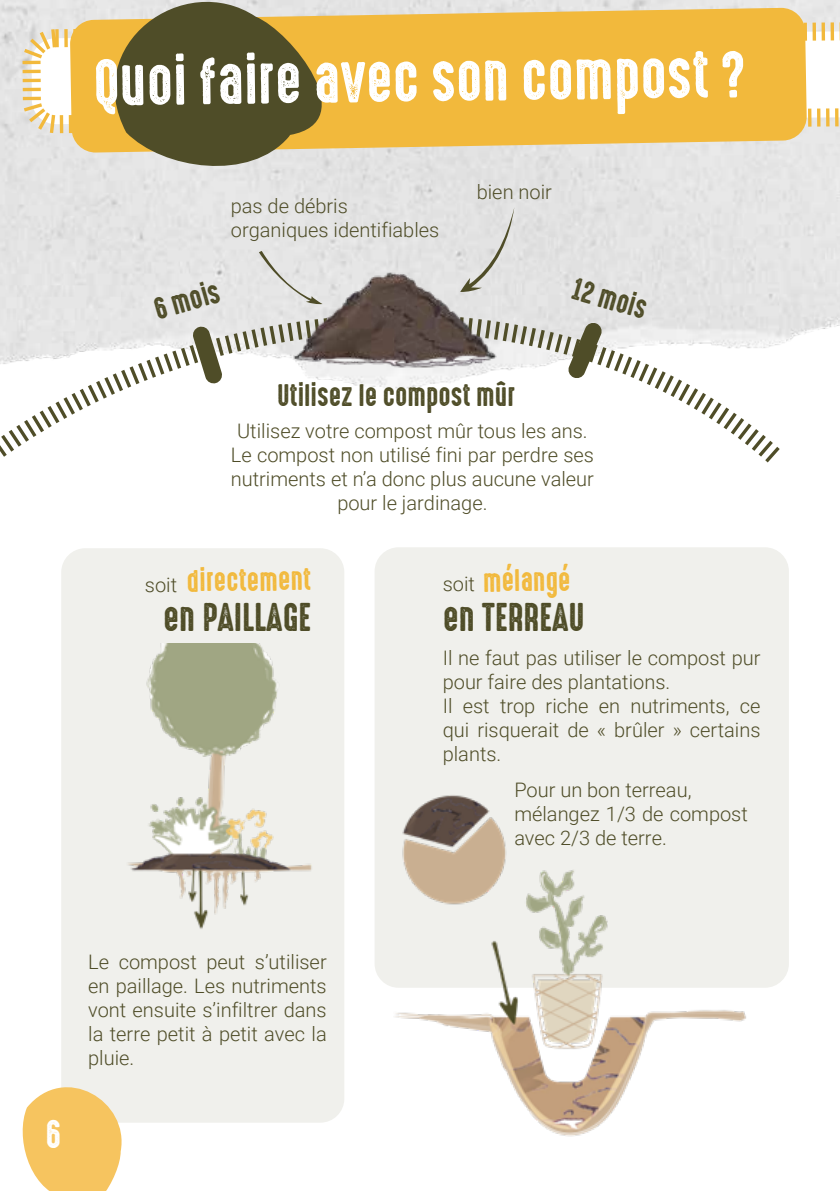
<style>
.page{position:relative;width:840px;height:1191px;background:#fff}
.page>*{position:absolute;margin:0;border:0;box-sizing:border-box;transform-origin:0 0}
.t1{font:60px "High Voltage Rough";color:#fff}
.t2{font:36px "High Voltage Rough";color:#4f4d28}
.t3{font:36px "High Voltage Rough";color:#fff}
.t4{font:28px "High Voltage Rough";color:#4f4d28}
.t5{font:28px "High Voltage Rough";color:#f2b93c}
.t6{font:300 20px/24px "Roboto";color:#4f4d28}
</style>
<div class="page">
<svg style="left:19px;top:12px;width:820px;height:125px"></svg>
<svg style="left:70px;top:8px;width:736px;height:145px;background:#f0bc4b"></svg>
<svg style="left:80px;top:0;width:283px;height:182px;background:#9d8c57"></svg>
<svg style="left:22px;top:1061px;width:108px;height:130px"></svg>
<svg style="left:0;top:311px;width:782px;height:152px"></svg>
<img style="left:281px;top:260px;width:224px;height:124px">
<svg style="left:192px;top:326px;width:31px;height:58px"></svg>
<svg style="left:567px;top:322px;width:35px;height:57px"></svg>
<svg style="left:460px;top:207px;width:54px;height:85px;background:#d7d7d4"></svg>
<svg style="left:259px;top:251px;width:63px;height:53px;background:#dcdbd9"></svg>
<img style="left:81px;top:643px;width:264px;height:309px">
<img style="left:374px;top:854px;width:378px;height:283px">
<img style="left:374px;top:757px;width:141px;height:194px">
<h1 class="t1" style="left:92px;top:38px;width:654px;rotate:-1deg">Quoi faire avec son compost ?</h1>
<p class="t6" style="left:231px;top:193px;width:210px">pas de débris organiques identifiables</p>
<p class="t6" style="left:476px;top:179px;width:77px">bien noir</p>
<h3 class="t4" style="left:149px;top:289px;width:68px;rotate:-16deg">6 mois</h3>
<h3 class="t4" style="left:578px;top:267px;width:78px;rotate:16deg">12 mois</h3>
<h3 class="t4" style="left:277px;top:374px;width:239px">Utilisez le compost mûr</h3>
<p class="t6" style="left:231px;top:418px;width:364px;text-align:center">Utilisez votre compost mûr tous les ans.<br>Le compost non utilisé fini par perdre ses nutriments et n’a donc plus aucune valeur pour le jardinage.</p>
<p class="t6" style="left:145px;top:572px;width:34px">soit</p>
<h3 class="t5" style="left:186px;top:560px;width:126px;rotate:-1deg">directement</h3>
<p class="t6" style="left:442px;top:571px;width:34px">soit</p>
<h3 class="t5" style="left:482px;top:560px;width:89px;rotate:-1deg">mélangé</h3>
<h2 class="t2" style="left:163px;top:590px;width:149px">en PAILLAGE</h2>
<h2 class="t2" style="left:442px;top:590px;width:143px">en TERREAU</h2>
<p class="t6" style="left:442px;top:645px;width:319px">Il ne faut pas utiliser le compost pur pour faire des plantations.<br>Il est trop riche en nutriments, ce qui risquerait de « brûler » certains plants.</p>
<p class="t6" style="left:514px;top:777px;width:235px">Pour un bon terreau, mélangez 1/3 de compost avec 2/3 de terre.</p>
<h2 class="t3" style="left:45px;top:1107px;width:17px">6</h2>
<p class="t6" style="left:88px;top:949px;width:240px;text-align:justify">Le compost peut s’utiliser en paillage. Les nutriments vont ensuite s’infiltrer dans la terre petit à petit avec la pluie.</p>
</div>
